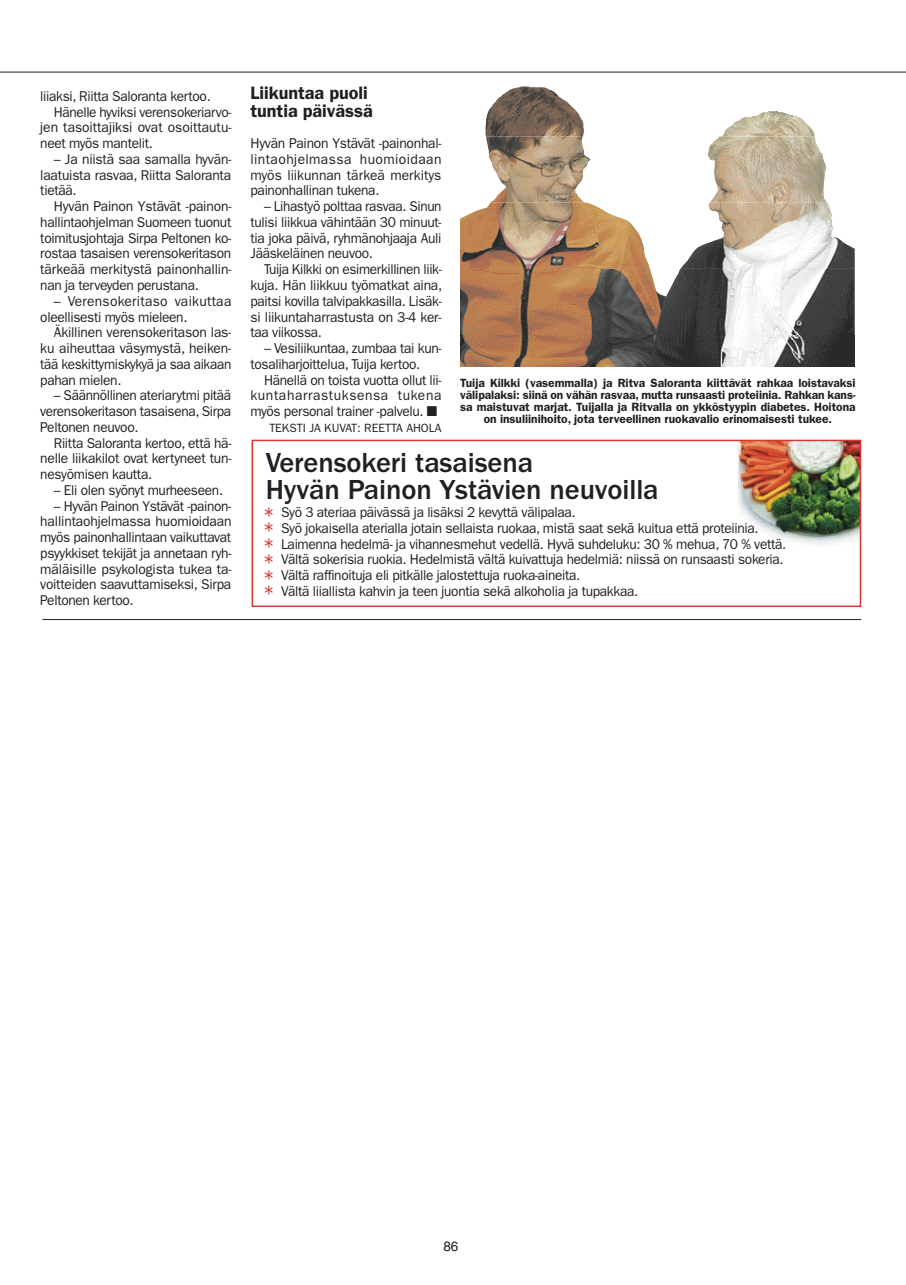
<style>
.page{position:relative;width:906px;height:1285px;background:#fff}
.page>*{position:absolute;margin:0;border:0;box-sizing:border-box;transform-origin:0 0}
.t1{font:500 28.5px/27px "ITC Franklin Gothic Std";letter-spacing:-.005em;color:#1f2023}
.t2{font:600 18px/18px "ITC Franklin Gothic Std";letter-spacing:-.005em;color:#1f2023}
.t3{font:14.25px/15.8px "ITC Franklin Gothic Std";letter-spacing:-.025em;color:#1f2023;text-align:justify;scale:.96 1}
.t4{font:14.25px/15.8px "ITC Franklin Gothic Std";letter-spacing:-.025em;color:#1f2023;text-align:justify}
.t5{font:14.25px/15.8px "ITC Franklin Gothic Std";letter-spacing:-.025em;color:#1f2023;text-align:justify;scale:.95 1}
.t6{font:14.25px "ITC Franklin Gothic Std";letter-spacing:-.005em;color:#1f2023}
.t7{font:13.5px "Helvetica LT Std";color:#1f2023}
.t8{font:600 12px/12px "ITC Franklin Gothic Std";letter-spacing:-.005em;color:#1f2023;text-align:center}
.t9{font:12px "ITC Franklin Gothic Std";color:#1f2023}
.s1{font-size:21px;color:#d43a32}
</style>
<div class="page">
<hr style="left:0;top:72px;width:906px;height:1px;background:#1f2023">
<img style="left:738px;top:442px;width:120px;height:103px">
<div style="left:251px;top:439px;width:610px;height:168px;border:2px solid #d43a32"></div>
<img style="left:485px;top:86px;width:330px;height:50px">
<img style="left:486px;top:136px;width:341px;height:67px">
<img style="left:460px;top:203px;width:394px;height:163px">
<hr style="left:42px;top:619px;width:819px;height:1px;background:#1f2023">
<p class="t3" style="left:40px;top:88px;width:179px">liiaksi, Riitta Saloranta kertoo.</p>
<p class="t5" style="left:54px;top:104px;width:188px">Hänelle hyviksi verensokeriarvo-</p>
<p class="t6" style="left:40px;top:119px;width:193px">jen tasoittajiksi ovat osoittautu-</p>
<p class="t3" style="left:40px;top:135px;width:119px">neet myös mantelit.</p>
<p class="t4" style="left:40px;top:151px;width:193px;text-indent:13px">– Ja niistä saa samalla hyvän&shy;laatuista rasvaa, Riitta Saloranta tietää.</p>
<p class="t4" style="left:40px;top:198px;width:193px;text-indent:13px">Hyvän Painon Ystävät -painon&shy;hallintaohjelman Suomeen tuonut toimitusjohtaja Sirpa Peltonen ko&shy;rostaa tasaisen verensokeritason tärkeää merkitystä painonhallin&shy;nan ja terveyden perustana.</p>
<p class="t4" style="left:40px;top:293px;width:193px;text-indent:13px">– Verensokeritaso vaikuttaa oleellisesti myös mieleen.</p>
<p class="t4" style="left:40px;top:324px;width:192px;text-indent:13px">Äkillinen verensokeritason las&shy;ku aiheuttaa väsymystä, heiken&shy;tää keskittymiskykyä ja saa aikaan pahan mielen.</p>
<p class="t5" style="left:40px;top:387px;width:202px;text-indent:13px">– Säännöllinen ateriarytmi pitää verensokeritason tasaisena, Sirpa Peltonen neuvoo.</p>
<p class="t3" style="left:40px;top:435px;width:200px;text-indent:14px">Riitta Saloranta kertoo, että hä&shy;nelle liikakilot ovat kertyneet tun&shy;nesyömisen kautta.</p>
<p class="t3" style="left:54px;top:482px;width:178px">– Eli olen syönyt murheeseen.</p>
<p class="t3" style="left:40px;top:498px;width:201px;text-indent:13px">– Hyvän Painon Ystävät -painon&shy;hallintaohjelmassa huomioidaan myös painonhallintaan vaikuttavat psyykkiset tekijät ja annetaan ryh&shy;mäläisille psykologista tukea ta&shy;voitteiden saavuttamiseksi, Sirpa Peltonen kertoo.</p>
<p class="t2" style="left:250px;top:84px;width:124px">Liikuntaa puoli tuntia päivässä</p>
<p class="t4" style="left:250px;top:135px;width:192px">Hyvän Painon Ystävät -painonhal&shy;lintaohjelmassa huomioidaan myös liikunnan tärkeä merkitys painonhallinan tukena.</p>
<p class="t5" style="left:250px;top:198px;width:203px;text-indent:14px">– Lihastyö polttaa rasvaa. Sinun tulisi liikkua vähintään 30 minuut&shy;tia joka päivä, ryhmänohjaaja Auli Jääskeläinen neuvoo.</p>
<p class="t5" style="left:250px;top:261px;width:203px;text-indent:14px">Tuija Kilkki on esimerkillinen liik&shy;kuja. Hän liikkuu työmatkat aina, paitsi kovilla talvipakkasilla. Lisäk&shy;si liikuntaharrastusta on 3-4 ker&shy;taa viikossa.</p>
<p class="t3" style="left:250px;top:340px;width:200px;text-indent:14px">– Vesiliikuntaa, zumbaa tai kun&shy;tosaliharjoittelua, Tuija kertoo.</p>
<p class="t3" style="left:250px;top:372px;width:200px;text-indent:14px">Hänellä on toista vuotta ollut lii&shy;kuntaharrastuksensa tukena myös personal trainer -palvelu. ■</p>
<p class="t9" style="left:269px;top:421px;width:13px">Teksti</p>
<p class="t9" style="left:309px;top:421px;width:23px">ja kuvat</p>
<p class="t9" style="left:357px;top:421px;width:22px">: Reetta</p>
<p class="t9" style="left:406px;top:421px;width:15px">Ahola</p>
<p class="t8" style="left:460px;top:376px;width:397px">Tuija Kilkki (vasemmalla) ja Ritva Saloranta kiittävät rahkaa loistavaksi välipalaksi: siinä on vähän rasvaa, mutta runsaasti proteiinia. Rahkan kans&shy;sa maistuvat marjat. Tuijalla ja Ritvalla on ykköstyypin diabetes. Hoitona on insuliinihoito, jota terveellinen ruokavalio erinomaisesti tukee.</p>
<h1 class="t1" style="left:266px;top:449px;width:394px">Verensokeri tasaisena<br>Hyvän Painon Ystävien neuvoilla</h1>
<p class="t3" style="left:263px;top:504px;width:547px;text-align:left"><span class="s1">*</span> Syö 3 ateriaa päivässä ja lisäksi 2 kevyttä välipalaa.<br><span class="s1">*</span> Syö jokaisella aterialla jotain sellaista ruokaa, mistä saat sekä kuitua että proteiinia.<br><span class="s1">*</span> Laimenna hedelmä- ja vihannesmehut vedellä. Hyvä suhdeluku: 30 % mehua, 70 % vettä. <span class="s1">*</span> Vältä sokerisia ruokia. Hedelmistä vältä kuivattuja hedelmiä: niissä on runsaasti sokeria. <span class="s1">*</span> Vältä raffinoituja eli pitkälle jalostettuja ruoka-aineita.<br><span class="s1">*</span> Vältä liiallista kahvin ja teen juontia sekä alkoholia ja tupakkaa.</p>
<p class="t7" style="left:443px;top:1238px;width:16px">86</p>
</div>
